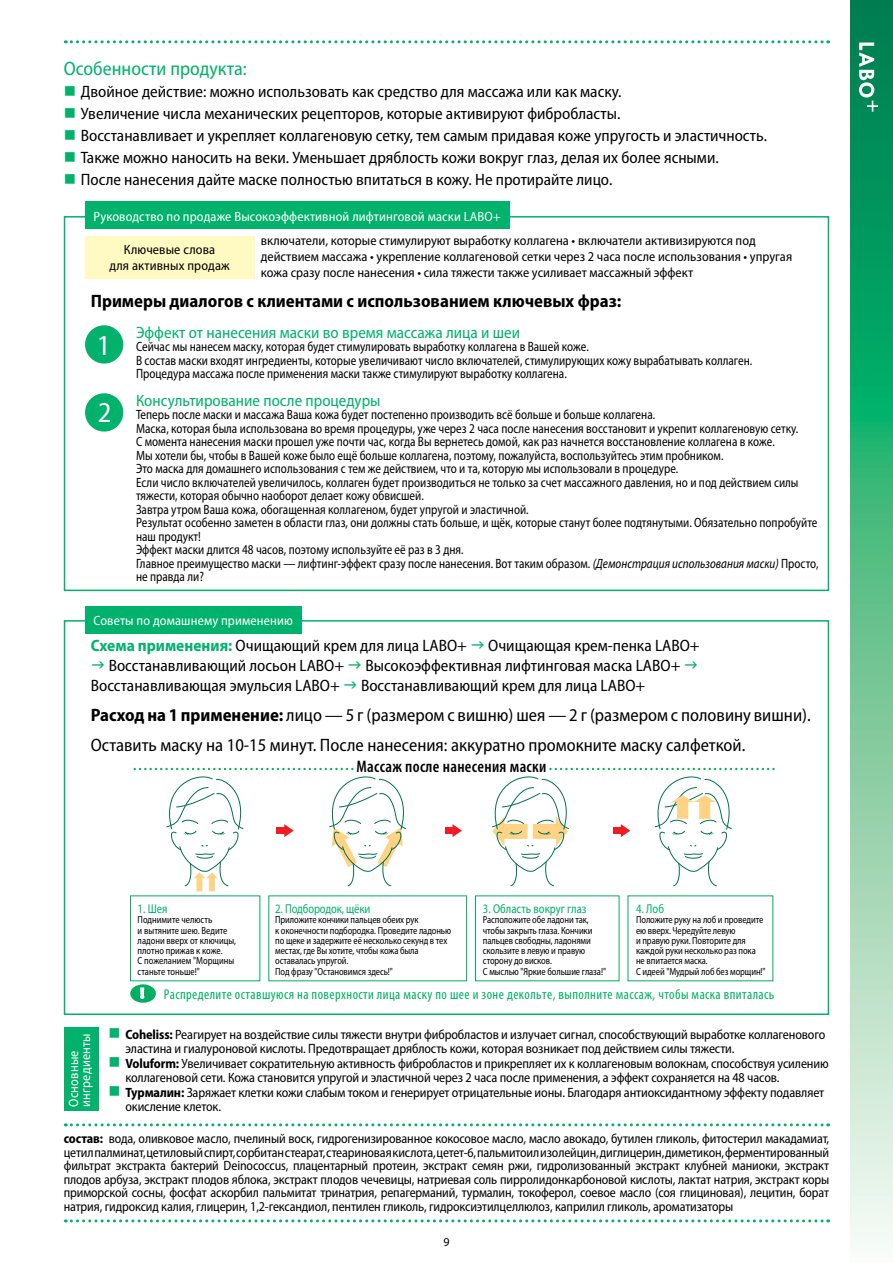
<style>
.page{position:relative;width:893px;height:1263px;background:#fff}
.page>*{position:absolute;margin:0;border:0;box-sizing:border-box;transform-origin:0 0}
.t1{font:semi-condensed 28.95px "Myriad Pro";color:#fff}
.t2{font:semi-condensed 19.5px "Myriad Pro";color:#00b26b}
.t3{font:semi-condensed 18px/30.2px "Myriad Pro";color:#000}
.t4{font:700 semi-condensed 18px "Myriad Pro";color:#000}
.t5{font:600 condensed 16.8px "Myriad Pro";letter-spacing:.02em;color:#000}
.t6{font:semi-condensed 16.5px/21.9px "Myriad Pro";color:#000}
.t7{font:semi-condensed 16.5px "Myriad Pro";color:#00b26b}
.t8{font:condensed 14.25px "Myriad Pro";letter-spacing:.03em;color:#00af62}
.t9{font:semi-condensed 13.5px/13.5px "Myriad Pro";color:#000}
.t10{font:semi-condensed 13.5px/13.5px "Myriad Pro";color:#000;scale:.9 1}
.t11{font:semi-condensed 13.5px/12px "Myriad Pro";letter-spacing:.01em;color:#fff}
.t12{font:semi-condensed 12.9px "Myriad Pro";letter-spacing:-.005em;color:#00b26b;scale:.9 1}
.t13{font:12px "Myriad Pro";color:#000}
.t14{font:semi-condensed 10.35px/10.4px "Myriad Pro";letter-spacing:-.01em;color:#000;scale:.9 1}
.s1{font-style:italic}
.s2{font-weight:700;color:#00b26b}
.s3{font-weight:700}
.s4{font-weight:900;font-stretch:normal;font-size:15.3px;color:#fff}
</style>
<div class="page">
<svg style="left:850px;top:0;width:43px;height:1242px;background:#65c094"></svg>
<svg style="left:859px;top:43px;width:19px;height:69px"></svg>
<svg style="left:65px;top:1123px;width:764px;height:3px"></svg>
<svg style="left:65px;top:1219px;width:764px;height:3px"></svg>
<svg style="left:65px;top:40px;width:764px;height:3px"></svg>
<div style="left:64px;top:620px;width:765px;height:395px;border:2px solid #00b26b"></div>
<div style="left:85px;top:202px;width:424px;height:27px;background:#00b26b"></div>
<div style="left:85px;top:606px;width:216px;height:27px;background:#00b26b"></div>
<div style="left:64px;top:1027px;width:35px;height:84px;background:#00b26b"></div>
<div style="left:85px;top:236px;width:169px;height:42px;background:#fffac2"></div>
<div style="left:85px;top:325px;width:38px;height:39px;background:#00b26b;border-radius:50%"></div>
<div style="left:85px;top:393px;width:38px;height:39px;background:#00b26b;border-radius:50%"></div>
<div style="left:130px;top:984px;width:26px;height:19px;background:#00af62;border-radius:50%"></div>
<svg style="left:140px;top:988px;width:4px;height:10px"></svg>
<svg style="left:133px;top:768px;width:274px;height:124px"></svg>
<div style="left:445px;top:827px;width:10px;height:7px;background:#ed1d24"></div>
<svg style="left:453px;top:824px;width:9px;height:13px"></svg>
<svg style="left:492px;top:768px;width:281px;height:119px"></svg>
<h2 class="t2" style="left:64px;top:58px;width:184px">Особенности продукта:</h2>
<p class="t6" style="left:81px;top:81px;width:688px">Двойное действие: можно использовать как средство для массажа или как маску.<br>Увеличение числа механических рецепторов, которые активируют фибробласты.<br>Восстанавливает и укрепляет коллагеновую сетку, тем самым придавая коже упругость и эластичность.<br>Также можно наносить на веки. Уменьшает дряблость кожи вокруг глаз, делая их более ясными.<br>После нанесения дайте маске полностью впитаться в кожу. Не протирайте лицо.</p>
<p class="t11" style="left:94px;top:210px;width:409px">Руководство по продаже Высокоэффективной лифтинговой маски LABO+</p>
<p class="t9" style="left:261px;top:232px;width:533px;line-height:16.2px">включатели, которые стимулируют выработку коллагена • включатели активизируются под действием массажа • укрепление коллагеновой сетки через 2 часа после использования • упругая кожа сразу после нанесения • сила тяжести также усиливает массажный эффект</p>
<h3 class="t4" style="left:91px;top:291px;width:532px">Примеры диалогов с клиентами с использованием ключевых фраз:</h3>
<p class="t9" style="left:109px;top:242px;width:122px;line-height:16.2px;text-align:center">Ключевые слова<br>для активных продаж</p>
<h1 class="t1" style="left:97px;top:330px;width:15px">1</h1>
<h1 class="t1" style="left:98px;top:396px;width:15px">2</h1>
<p class="t7" style="left:136px;top:323px;width:386px">Эффект от нанесения маски во время массажа лица и шеи</p>
<p class="t10" style="left:136px;top:340px;width:686px">Сейчас мы нанесем маску, которая будет стимулировать выработку коллагена в Вашей коже.<br>В состав маски входят ингредиенты, которые увеличивают число включателей, стимулирующих кожу вырабатывать коллаген.<br>Процедура массажа после применения маски также стимулируют выработку коллагена.</p>
<p class="t7" style="left:136px;top:391px;width:246px">Консультирование после процедуры</p>
<p class="t10" style="left:136px;top:408px;width:760px">Теперь после маски и массажа Ваша кожа будет постепенно производить всё больше и больше коллагена.<br>Маска, которая была использована во время процедуры, уже через 2 часа после нанесения восстановит и укрепит коллагеновую сетку.<br>С момента нанесения маски прошел уже почти час, когда Вы вернетесь домой, как раз начнется восстановление коллагена в коже.<br>Мы хотели бы, чтобы в Вашей коже было ещё больше коллагена, поэтому, пожалуйста, воспользуйтесь этим пробником.<br>Это маска для домашнего использования с тем же действием, что и та, которую мы использовали в процедуре.<br>Если число включателей увеличилось, коллаген будет производиться не только за счет массажного давления, но и под действием силы тяжести, которая обычно наоборот делает кожу обвисшей.<br>Завтра утром Ваша кожа, обогащенная коллагеном, будет упругой и эластичной.<br>Результат особенно заметен в области глаз, они должны стать больше, и щёк, которые станут более подтянутыми. Обязательно попробуйте наш продукт!<br>Эффект маски длится 48 часов, поэтому используйте её раз в 3 дня.<br>Главное преимущество маски — лифтинг-эффект сразу после нанесения. Вот таким образом. <span class="s1">(Демонстрация использования маски)</span> Просто, не правда ли?</p>
<p class="t11" style="left:94px;top:614px;width:201px">Советы по домашнему применению</p>
<p class="t6" style="left:91px;top:635px;width:378px"><span class="s2">Схема применения:</span> Очищающий крем для лица LABO+</p>
<p class="t6" style="left:488px;top:635px;width:213px">Очищающая крем-пенка LABO+</p>
<p class="t6" style="left:109px;top:655px;width:237px">Восстанавливающий лосьон LABO+</p>
<p class="t6" style="left:365px;top:655px;width:317px">Высокоэффективная лифтинговая маска LABO+</p>
<p class="t6" style="left:91px;top:675px;width:251px">Восстанавливающая эмульсия LABO+</p>
<p class="t6" style="left:361px;top:675px;width:286px">Восстанавливающий крем для лица LABO+</p>
<h3 class="t3" style="left:91px;top:700px;width:721px"><span class="s3">Расход на 1 применение:</span> лицо — 5 г (размером с вишню) шея — 2 г (размером с половину вишни).<br>Оставить маску на 10-15 минут. После нанесения: аккуратно промокните маску салфеткой.</h3>
<p class="t5" style="left:356px;top:758px;width:191px">Массаж после нанесения маски</p>
<p class="t12" style="left:138px;top:901px;width:35px">1. Шея</p>
<p class="t14" style="left:138px;top:915px;width:111px">Поднимите челюсть<br>и вытяните шею. Ведите ладони вверх от ключицы, плотно прижав к коже.<br>С пожеланием "Морщины станьте тоньше!"</p>
<p class="t12" style="left:275px;top:901px;width:107px">2. Подбородок, щёки</p>
<p class="t14" style="left:275px;top:915px;width:197px">Приложите кончики пальцев обеих рук<br>к оконечности подбородка. Проведите ладонью по щеке и задержите её несколько секунд в тех местах, где Вы хотите, чтобы кожа была оставалась упругой.<br>Под фразу "Остановимся здесь!"</p>
<p class="t12" style="left:483px;top:901px;width:117px">3. Область вокруг глаз</p>
<p class="t14" style="left:483px;top:915px;width:138px">Расположите обе ладони так, чтобы закрыть глаза. Кончики пальцев свободны, ладонями скользите в левую и правую сторону до висков.<br>С мыслью "Яркие большие глаза!"</p>
<p class="t12" style="left:636px;top:901px;width:33px">4. Лоб</p>
<p class="t14" style="left:636px;top:915px;width:145px">Положите руку на лоб и проведите ею вверх. Чередуйте левую<br>и правую руки. Повторите для каждой руки несколько раз пока не впитается маска.<br>С идеей "Мудрый лоб без морщин!"</p>
<p class="t11" style="left:68px;top:1106px;width:75px;rotate:-90deg">Основные ингредиенты</p>
<p class="t8" style="left:140px;top:986px;width:636px"><span class="s4">!</span> Распределите оставшуюся на поверхности лица маску по шее и зоне декольте, выполните массаж, чтобы маска впиталась</p>
<p class="t9" style="left:125px;top:1028px;width:701px"><span class="s3">Coheliss:</span> Реагирует на воздействие силы тяжести внутри фибробластов и излучает сигнал, способствующий выработке коллагенового эластина и гиалуроновой кислоты. Предотвращает дряблость кожи, которая возникает под действием силы тяжести.</p>
<p class="t9" style="left:125px;top:1057px;width:705px"><span class="s3">Voluform:</span> Увеличивает сократительную активность фибробластов и прикрепляет их к коллагеновым волокнам, способствуя усилению коллагеновой сети. Кожа становится упругой и эластичной через 2 часа после применения, а эффект сохраняется на 48 часов.</p>
<p class="t9" style="left:125px;top:1086px;width:700px"><span class="s3">Турмалин:</span> Заряжает клетки кожи слабым током и генерирует отрицательные ионы. Благодаря антиоксидантному эффекту подавляет окисление клеток.</p>
<p class="t9" style="left:64px;top:1132px;width:767px;text-align:justify"><span class="s3">состав:</span> вода, оливковое масло, пчелиный воск, гидрогенизированное кокосовое масло, масло авокадо, бутилен гликоль, фитостерил макадамиат, цетил палминат, цетиловый спирт, сорбитан стеарат, стеариновая кислота, цетет-6, пальмитоил изолейцин, диглицерин, диметикон, ферментированный фильтрат экстракта бактерий Deinococcus, плацентарный протеин, экстракт семян ржи, гидролизованный экстракт клубней маниоки, экстракт плодов арбуза, экстракт плодов яблока, экстракт плодов чечевицы, натриевая соль пирролидонкарбоновой кислоты, лактат натрия, экстракт коры приморской сосны, фосфат аскорбил пальмитат тринатрия, репагерманий, турмалин, токоферол, соевое масло (соя глициновая), лецитин, борат натрия, гидроксид калия, глицерин, 1,2-гександиол, пентилен гликоль, гидроксиэтилцеллюлоз, каприлил гликоль, ароматизаторы</p>
<p class="t13" style="left:443px;top:1236px;width:8px">9</p>
</div>
